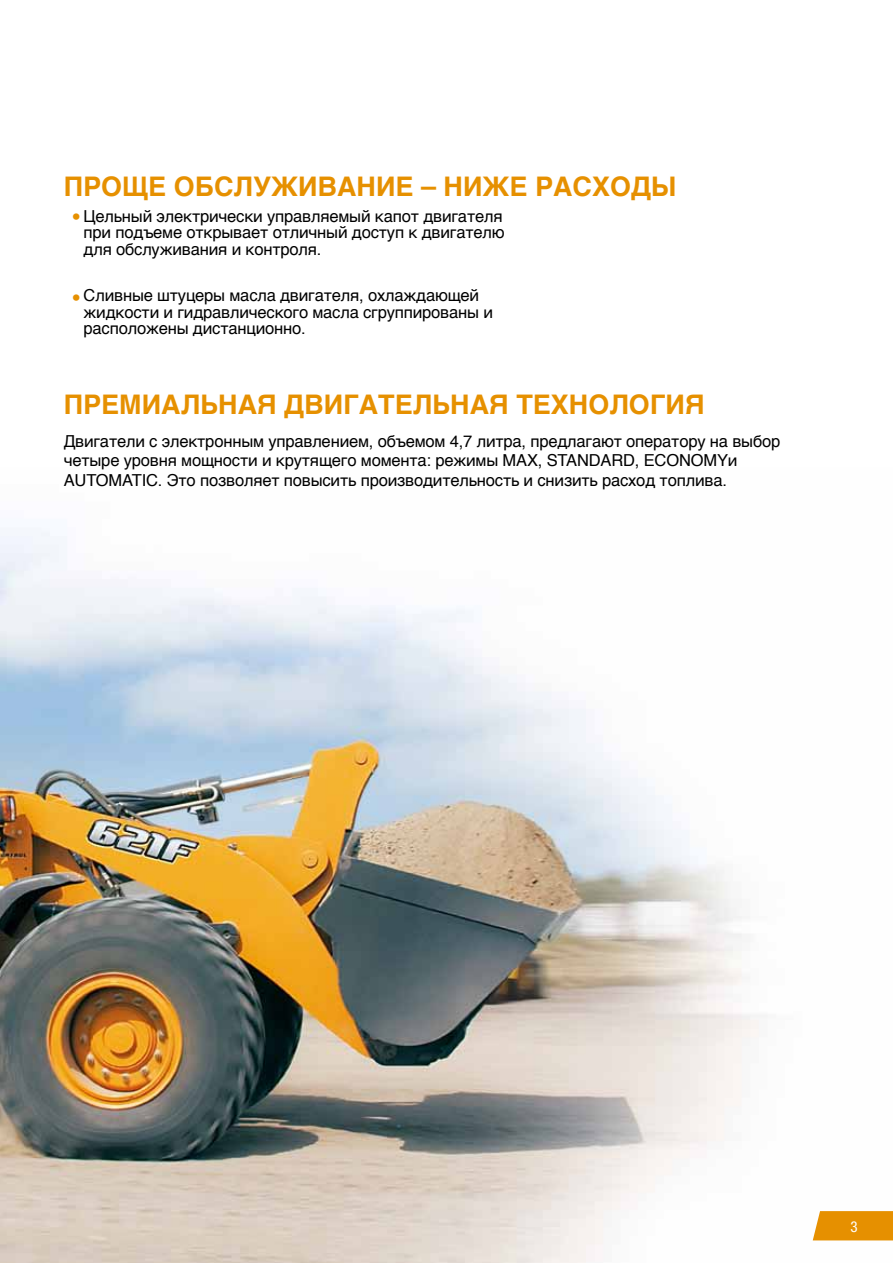
<style>
.page{position:relative;width:893px;height:1263px;background:#fff}
.page>*{position:absolute;margin:0;border:0;box-sizing:border-box;transform-origin:0 0}
.t1{font:700 27px "Helvetica";color:#e69000}
.t2{font:condensed 18px "Helvetica Neue LT Std";color:#e69000}
.t3{font:16.5px/16.5px "Helvetica";letter-spacing:-.01em;color:#000}
.t4{font:condensed 15px "Helvetica Neue LT Std";color:#fff}
.s1{font-family:"Helvetica Neue LT Std";font-stretch:condensed;font-size:18px;color:#e69000}
</style>
<div class="page">
<img style="left:0;top:528px;width:893px;height:735px">
<svg style="left:813px;top:1211px;width:80px;height:29px"></svg>
<h1 class="t1" style="left:64px;top:165px;width:614px">ПРОЩЕ ОБСЛУЖИВАНИЕ – НИЖЕ РАСХОДЫ</h1>
<p class="t3" style="left:84px;top:225px;width:422px">при подъеме открывает отличный доступ к двигателю для обслуживания и контроля.</p>
<p class="t3" style="left:72px;top:208px;width:432px"><span class="s1">•</span> Цельный электрически управляемый капот двигателя</p>
<p class="t3" style="left:84px;top:288px;width:411px">Сливные штуцеры масла двигателя, охлаждающей жидкости и гидравлического масла сгруппированы и расположены дистанционно.</p>
<p class="t2" style="left:72px;top:287px;width:10px">•</p>
<h1 class="t1" style="left:64px;top:382px;width:642px">ПРЕМИАЛЬНАЯ ДВИГАТЕЛЬНАЯ ТЕХНОЛОГИЯ</h1>
<p class="t3" style="left:64px;top:432px;width:718px;line-height:19.5px">Двигатели с электронным управлением, объемом 4,7 литра, предлагают оператору на выбор четыре уровня мощности и крутящего момента: режимы MAX, STANDARD, ECONOMYи<br>AUTOMATIC. Это позволяет повысить производительность и снизить расход топлива.</p>
<p class="t4" style="left:850px;top:1218px;width:9px">3</p>
</div>
